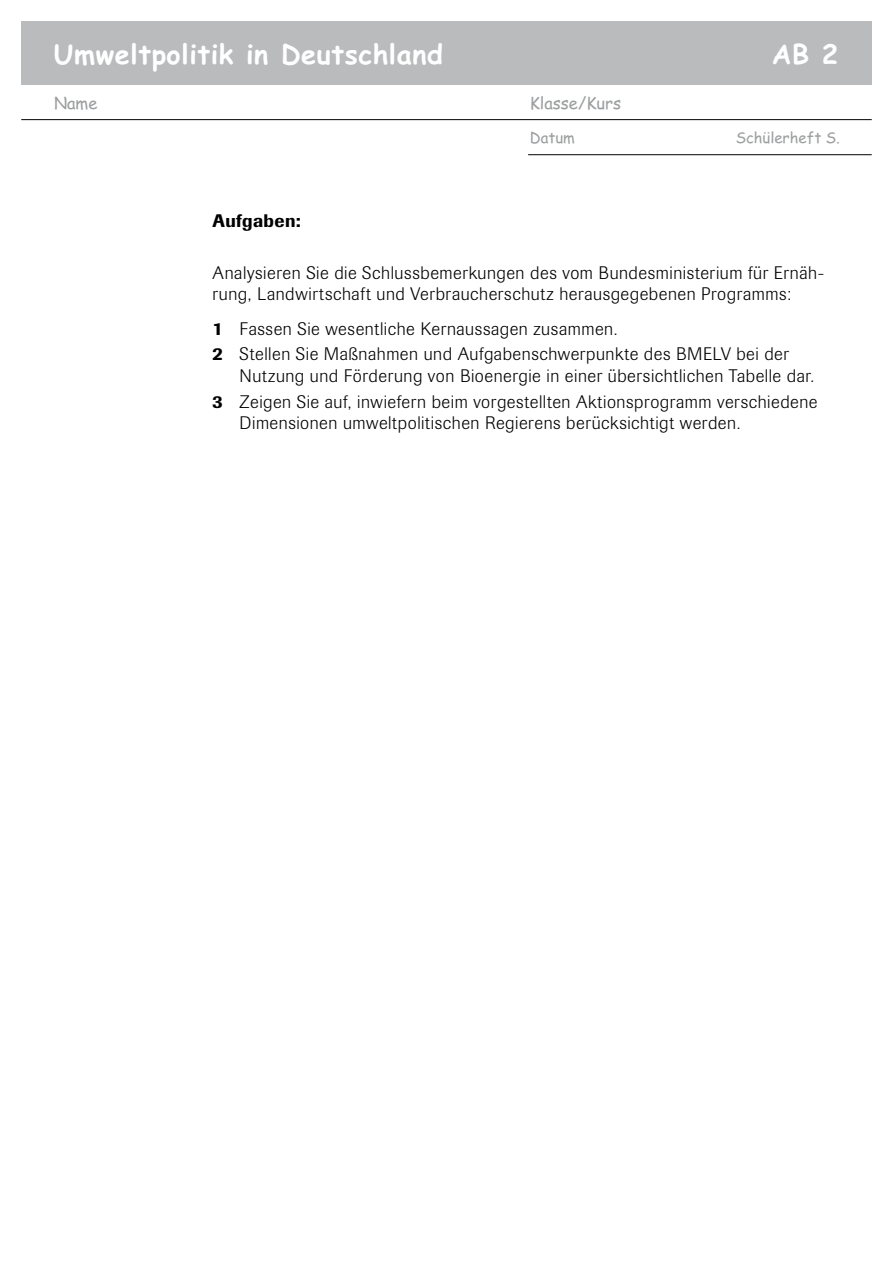
<style>
.page{position:relative;width:893px;height:1263px;background:#fff}
.page>*{position:absolute;margin:0;border:0;box-sizing:border-box;transform-origin:0 0}
.t1{font:700 27px "Comic Sans";letter-spacing:.02em;color:#fff}
.t2{font:300 18px/25.8px "Imago BQ";letter-spacing:.03em;color:#000}
.t3{font:500 18px "Imago BQ";letter-spacing:.02em;color:#000}
.t4{font:16.5px "Comic Sans";color:#9c9e9f}
.t5{font:15px "Comic Sans";color:#9c9e9f}
.s1{font-weight:500}
</style>
<div class="page">
<div style="left:21px;top:21px;width:851px;height:64px;background:#b9bbbc"></div>
<hr style="left:21px;top:119px;width:851px;height:1px;background:#000">
<hr style="left:528px;top:154px;width:344px;height:1px;background:#000">
<h1 class="t1" style="left:54px;top:34px;width:391px">Umweltpolitik in Deutschland</h1>
<h1 class="t1" style="left:772px;top:34px;width:68px">AB 2</h1>
<p class="t4" style="left:54px;top:91px;width:45px">Name</p>
<p class="t4" style="left:530px;top:91px;width:93px">Klasse/Kurs</p>
<p class="t5" style="left:530px;top:127px;width:47px">Datum</p>
<p class="t5" style="left:736px;top:126px;width:106px">Schülerheft S.</p>
<p class="t3" style="left:213px;top:210px;width:90px">Aufgaben:</p>
<p class="t2" style="left:213px;top:262px;width:613px;line-height:21.6px">Analysieren Sie die Schlussbemerkungen des vom Bundesministerium für Ernäh&shy;rung, Landwirtschaft und Verbraucherschutz herausgegebenen Programms:</p>
<p class="t2" style="left:213px;top:316px;width:578px"><span class="s1">1</span> Fassen Sie wesentliche Kernaussagen zusammen.<br><span class="s1">2</span> Stellen Sie Maßnahmen und Aufgabenschwerpunkte des BMELV bei der</p>
<p class="t2" style="left:213px;top:363px;width:606px;text-align:right">Nutzung und Förderung von Bioenergie in einer übersichtlichen Tabelle dar.<br><span class="s1">3</span> Zeigen Sie auf, inwiefern beim vorgestellten Aktionsprogramm verschiedene</p>
<p class="t2" style="left:240px;top:411px;width:502px">Dimensionen umweltpolitischen Regierens berücksichtigt werden.</p>
</div>
